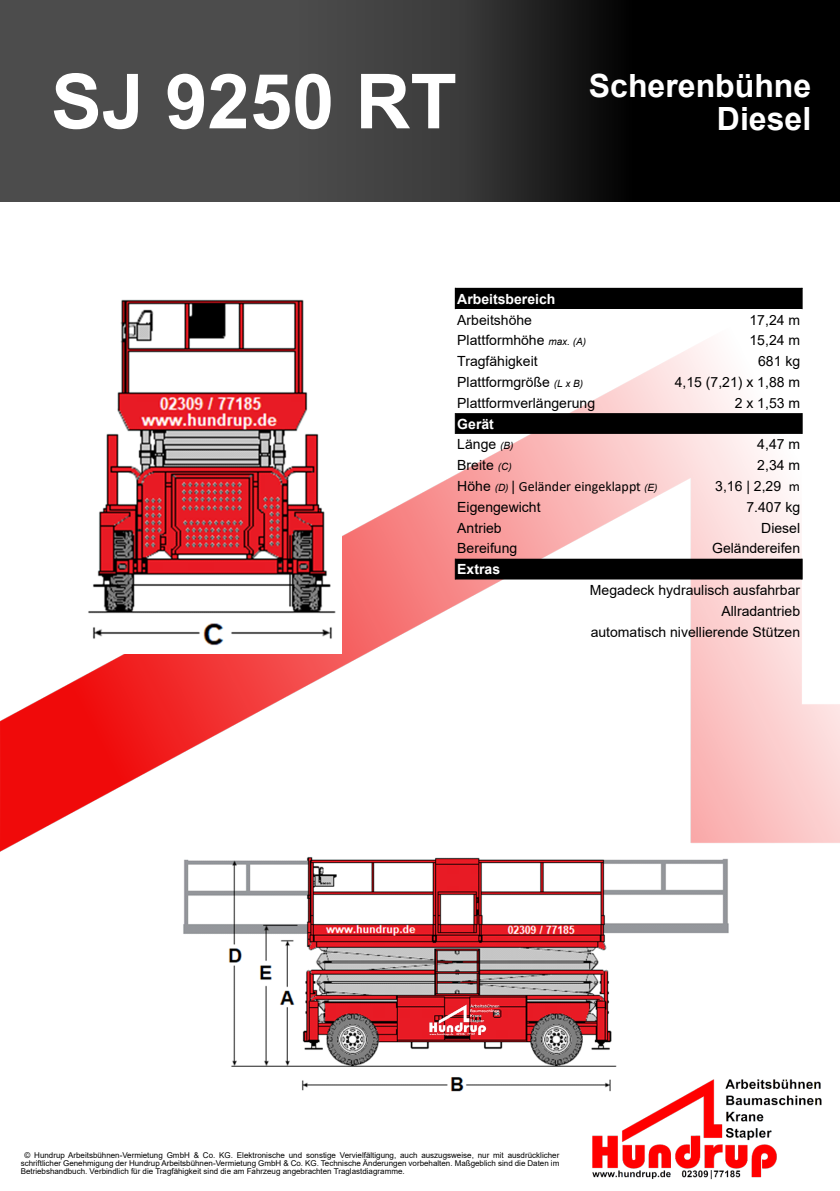
<style>
.page{position:relative;width:840px;height:1191px;background:#fff}
.page>*{position:absolute;margin:0;border:0;box-sizing:border-box;transform-origin:0 0}
.t1{font:700 76px "Arial";color:#fff}
.t2{font:700 32px "Arial";color:#fff}
.t3{font:14px "Arial";color:#000}
.t4{font:700 14px "Arial";color:#fff}
.t5{font:14px "Calibri";color:#000}
.t6{font:italic 10px "Arial";color:#000}
.t7{font:8px "Arial";color:#000}
.s1{font-family:"Arial"}
</style>
<div class="page">
<img style="left:0;top:341px;width:840px;height:510px">
<img style="left:183px;top:856px;width:546px;height:236px">
<div style="left:455px;top:288px;width:347px;height:21px;background:#000"></div>
<svg style="left:455px;top:413px;width:347px;height:166px"></svg>
<svg style="left:455px;top:413px;width:1px;height:21px"></svg>
<svg style="left:801px;top:413px;width:1px;height:21px"></svg>
<svg style="left:455px;top:559px;width:1px;height:20px"></svg>
<svg style="left:801px;top:559px;width:1px;height:20px"></svg>
<svg style="left:0;top:0;width:840px;height:201px;background:#2f2f2f"></svg>
<img style="left:430px;top:1004px;width:69px;height:32px">
<img style="left:86px;top:299px;width:255px;height:354px">
<img style="left:591px;top:1077px;width:230px;height:103px">
<p class="t1" style="left:51px;top:73px;width:407px">SJ 9250 RT</p>
<p class="t2" style="left:589px;top:74px;width:224px">Scherenbühne</p>
<p class="t2" style="left:717px;top:107px;width:96px">Diesel</p>
<p class="t4" style="left:457px;top:294px;width:100px">Arbeitsbereich</p>
<p class="t3" style="left:457px;top:314px;width:76px">Arbeitshöhe</p>
<p class="t3" style="left:749px;top:314px;width:52px">17,24 m</p>
<p class="t3" style="left:457px;top:335px;width:89px">Plattformhöhe</p>
<p class="t6" style="left:548px;top:338px;width:39px">max. (A)</p>
<p class="t3" style="left:749px;top:335px;width:52px">15,24 m</p>
<p class="t3" style="left:457px;top:356px;width:82px">Tragfähigkeit</p>
<p class="t3" style="left:758px;top:356px;width:44px">681 kg</p>
<p class="t3" style="left:457px;top:377px;width:94px">Plattformgröße</p>
<p class="t6" style="left:554px;top:380px;width:31px">(L x B)</p>
<p class="t3" style="left:674px;top:377px;width:127px">4,15 (7,21) x 1,88 m</p>
<p class="t3" style="left:457px;top:398px;width:139px">Plattformverlängerung</p>
<p class="t3" style="left:734px;top:398px;width:67px">2 x 1,53 m</p>
<p class="t4" style="left:457px;top:418px;width:38px">Gerät</p>
<p class="t3" style="left:457px;top:439px;width:40px">Länge</p>
<p class="t6" style="left:500px;top:442px;width:15px">(B)</p>
<p class="t3" style="left:757px;top:439px;width:44px">4,47 m</p>
<p class="t3" style="left:457px;top:460px;width:38px">Breite</p>
<p class="t6" style="left:498px;top:463px;width:15px">(C)</p>
<p class="t3" style="left:757px;top:460px;width:44px">2,34 m</p>
<p class="t3" style="left:457px;top:481px;width:35px">Höhe</p>
<p class="t6" style="left:494px;top:484px;width:15px">(D)</p>
<p class="t5" style="left:511px;top:480px;width:131px"><span class="s1">|</span> Geländer eingeklappt</p>
<p class="t6" style="left:644px;top:484px;width:15px">(E)</p>
<p class="t3" style="left:715px;top:481px;width:67px">3,16 | 2,29</p>
<p class="t5" style="left:789px;top:480px;width:13px">m</p>
<p class="t3" style="left:457px;top:501px;width:85px">Eigengewicht</p>
<p class="t3" style="left:746px;top:501px;width:55px">7.407 kg</p>
<p class="t3" style="left:457px;top:522px;width:46px">Antrieb</p>
<p class="t3" style="left:761px;top:522px;width:40px">Diesel</p>
<p class="t3" style="left:457px;top:543px;width:61px">Bereifung</p>
<p class="t3" style="left:712px;top:543px;width:89px">Geländereifen</p>
<p class="t4" style="left:457px;top:564px;width:44px">Extras</p>
<p class="t3" style="left:590px;top:585px;width:212px">Megadeck hydraulisch ausfahrbar</p>
<p class="t3" style="left:721px;top:605px;width:80px">Allradantrieb</p>
<p class="t3" style="left:590px;top:626px;width:211px">automatisch nivellierende Stützen</p>
<p class="t7" style="left:25px;top:1152px;width:536px">© Hundrup Arbeitsbühnen-Vermietung GmbH &amp; Co. KG. Elektronische und sonstige Vervielfältigung, auch auszugsweise, nur mit ausdrücklicher</p>
<p class="t7" style="left:21px;top:1160px;width:540px">schriftlicher Genehmigung der Hundrup Arbeitsbühnen-Vermietung GmbH &amp; Co. KG. Technische Änderungen vorbehalten. Maßgeblich sind die Daten im</p>
<p class="t7" style="left:21px;top:1168px;width:385px">Betriebshandbuch. Verbindlich für die Tragfähigkeit sind die am Fahrzeug angebrachten Traglastdiagramme.</p>
</div>
